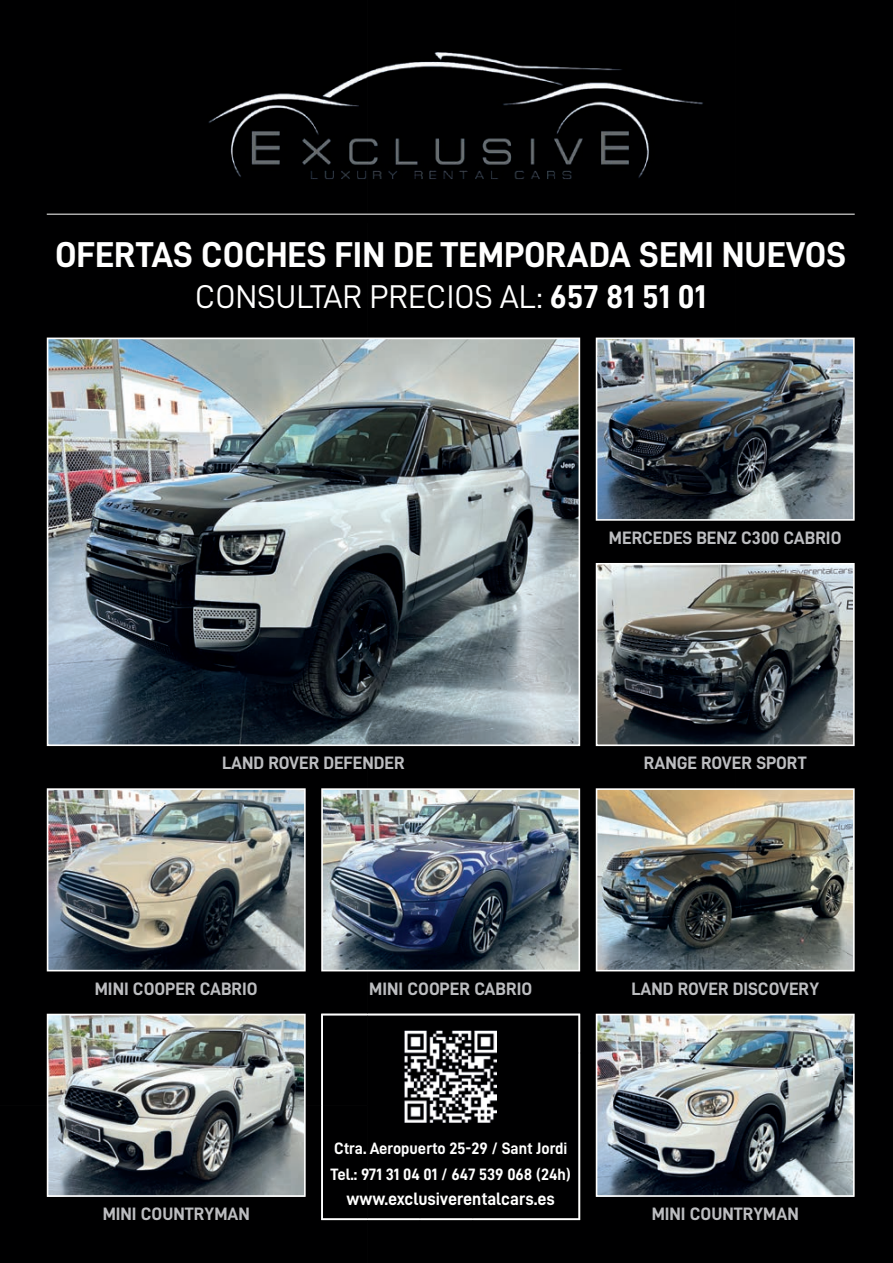
<style>
.page{position:relative;width:893px;height:1263px;background:#fff}
.page>*{position:absolute;margin:0;border:0;box-sizing:border-box;transform-origin:0 0}
.t1{font:36px "D DIN Bold";color:#fff}
.t2{font:33px "D DIN";color:#fff}
.t3{font:18px "D DIN Bold";color:#bcbdc0}
.t4{font:18px "D DIN Bold";color:#fff}
.t5{font:16.5px/25.5px "D DIN Bold";color:#fff}
.s1{font-family:"D DIN Bold"}
</style>
<div class="page">
<div style="left:0;top:0;width:735px;height:736px;background:#000001"></div>
<div style="left:735px;top:0;width:158px;height:1263px;background:#000001"></div>
<div style="left:0;top:736px;width:367px;height:527px;background:#000001"></div>
<div style="left:367px;top:736px;width:369px;height:316px;background:#000001"></div>
<div style="left:367px;top:1220px;width:53px;height:43px;background:#000001"></div>
<div style="left:473px;top:1052px;width:263px;height:211px;background:#000001"></div>
<div style="left:420px;top:1220px;width:53px;height:43px;background:#000001"></div>
<img style="left:50px;top:341px;width:527px;height:402px">
<div style="left:47px;top:338px;width:533px;height:408px;border:2px solid #fff"></div>
<img style="left:599px;top:341px;width:253px;height:177px">
<div style="left:596px;top:338px;width:259px;height:183px;border:2px solid #fff"></div>
<img style="left:599px;top:791px;width:253px;height:177px">
<div style="left:596px;top:788px;width:259px;height:183px;border:2px solid #fff"></div>
<img style="left:324px;top:791px;width:253px;height:177px">
<div style="left:321px;top:788px;width:259px;height:183px;border:2px solid #fff"></div>
<img style="left:50px;top:791px;width:253px;height:177px">
<div style="left:47px;top:788px;width:259px;height:183px;border:2px solid #fff"></div>
<img style="left:599px;top:566px;width:253px;height:177px">
<div style="left:596px;top:563px;width:259px;height:183px;border:2px solid #fff"></div>
<img style="left:45px;top:212px;width:817px;height:10px">
<hr style="left:47px;top:214px;width:808px;height:1px;background:#fff">
<img style="left:599px;top:1017px;width:253px;height:177px">
<div style="left:596px;top:1014px;width:259px;height:183px;border:2px solid #fff"></div>
<img style="left:50px;top:1017px;width:253px;height:177px">
<div style="left:47px;top:1014px;width:259px;height:183px;border:2px solid #fff"></div>
<div style="left:321px;top:1014px;width:259px;height:206px;background:#000001"></div>
<img style="left:405px;top:1030px;width:92px;height:92px">
<h1 class="t1" style="left:55px;top:235px;width:793px">OFERTAS COCHES FIN DE TEMPORADA SEMI NUEVOS</h1>
<h2 class="t2" style="left:195px;top:278px;width:512px">CONSULTAR PRECIOS AL: <span class="s1">657 81 51 01</span></h2>
<p class="t3" style="left:222px;top:753px;width:184px">LAND ROVER DEFENDER</p>
<p class="t3" style="left:609px;top:528px;width:234px">MERCEDES BENZ C300 CABRIO</p>
<p class="t3" style="left:644px;top:753px;width:164px">RANGE ROVER SPORT</p>
<p class="t3" style="left:95px;top:978px;width:164px">MINI COOPER CABRIO</p>
<p class="t3" style="left:369px;top:978px;width:164px">MINI COOPER CABRIO</p>
<p class="t3" style="left:631px;top:978px;width:189px">LAND ROVER DISCOVERY</p>
<p class="t5" style="left:330px;top:1135px;width:242px">Ctra. Aeropuerto 25-29 / Sant Jordi<br>Tel.: 971 31 04 01 / 647 539 068 (24h)</p>
<p class="t4" style="left:346px;top:1189px;width:210px">www.exclusiverentalcars.es</p>
<p class="t3" style="left:103px;top:1204px;width:149px">MINI COUNTRYMAN</p>
<p class="t3" style="left:652px;top:1204px;width:149px">MINI COUNTRYMAN</p>
</div>
